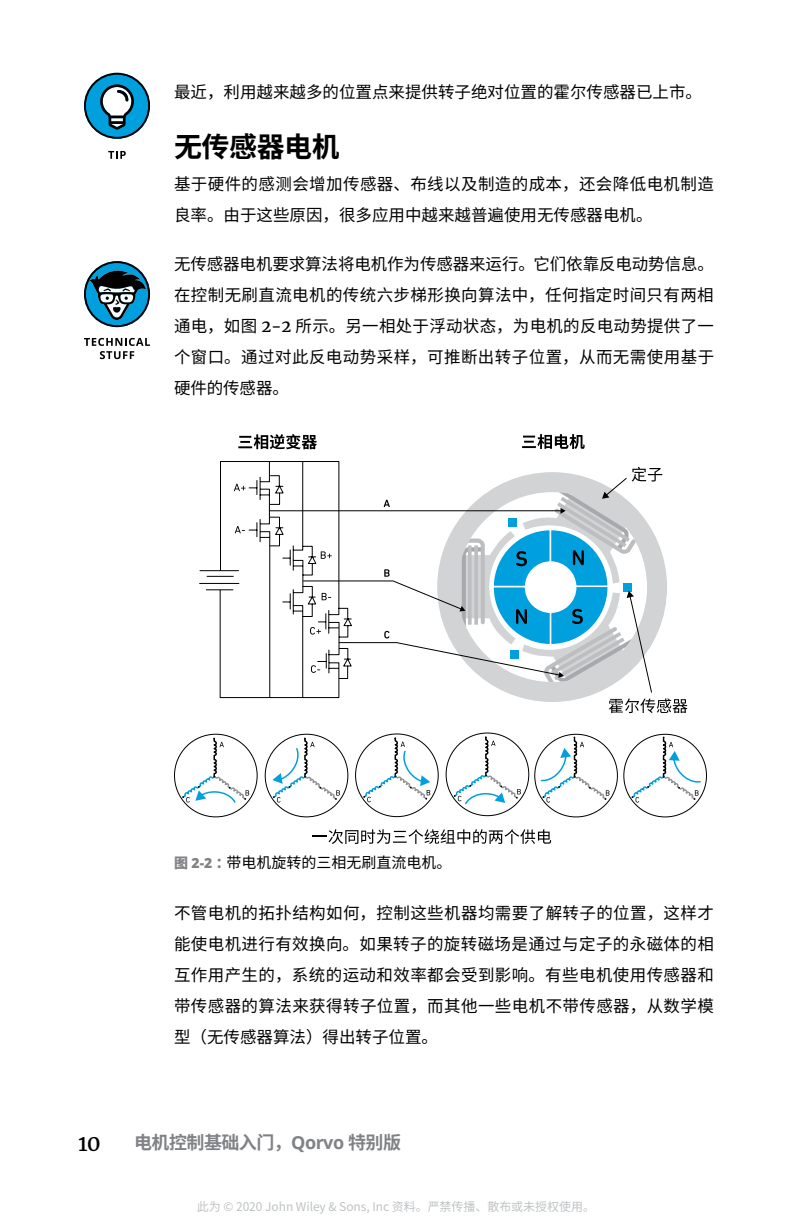
<style>
.page{position:relative;width:792px;height:1224px;background:#fff}
.page>*{position:absolute;margin:0;border:0;box-sizing:border-box;transform-origin:0 0}
.t1{font:700 28px "Noto Sans Hans";letter-spacing:-.015em;color:#000}
.t2{font:22px "Merriweather";color:#000}
.t3{font:700 18px "Noto Sans Hans";letter-spacing:-.03em;color:#808285}
.t4{font:16.4px/31px "Noto Sans Hans";letter-spacing:.025em;color:#000;text-align:justify}
.t5{font:16.4px "Noto Sans Hans";color:#000}
.t6{font:15px "Noto Sans Hans";color:#000}
.t7{font:12px "Noto Sans CJ Kjp";letter-spacing:-.005em;color:#bfc2c4}
.s1{font-family:"Merriweather"}
.s2{font-weight:900;font-size:14px;color:#808285}
.s3{font-family:"Open Sans";font-weight:800;font-size:14px;color:#808285}
.s4{font-family:"Open Sans"}
</style>
<div class="page">
<svg style="left:108px;top:151px;width:18px;height:8px"></svg>
<svg style="left:84px;top:73px;width:66px;height:66px"></svg>
<svg style="left:84px;top:338px;width:66px;height:21px"></svg>
<svg style="left:84px;top:261px;width:66px;height:66px"></svg>
<svg style="left:181px;top:737px;width:68px;height:67px"></svg>
<div style="left:265px;top:734px;width:83px;height:83px;border:1px solid #000;border-radius:50%"></div>
<svg style="left:272px;top:737px;width:68px;height:66px"></svg>
<svg style="left:362px;top:737px;width:68px;height:65px"></svg>
<div style="left:446px;top:733px;width:83px;height:83px;border:1px solid #000;border-radius:50%"></div>
<svg style="left:453px;top:736px;width:68px;height:70px"></svg>
<svg style="left:540px;top:737px;width:70px;height:66px"></svg>
<svg style="left:630px;top:737px;width:72px;height:66px"></svg>
<svg style="left:238px;top:434px;width:79px;height:15px"></svg>
<svg style="left:522px;top:434px;width:63px;height:15px"></svg>
<svg style="left:199px;top:461px;width:488px;height:252px"></svg>
<svg style="left:313px;top:829px;width:238px;height:15px"></svg>
<p class="t5" style="left:174px;top:82px;width:529px">最近，利用越来越多的位置点来提供转子绝对位置的霍尔传感器已上市。</p>
<p class="t1" style="left:174px;top:131px;width:167px">无传感器电机</p>
<p class="t4" style="left:174px;top:168px;width:541px">基于硬件的感测会增加传感器、布线以及制造的成本，还会降低电机制造良率。由于这些原因，很多应用中越来越普遍使用无传感器电机。</p>
<p class="t4" style="left:174px;top:248px;width:542px">无传感器电机要求算法将电机作为传感器来运行。它们依靠反电动势信息。在控制无刷直流电机的传统六步梯形换向算法中，任何指定时间只有两相通电，如图 <span class="s1">2-2</span> 所示。另一相处于浮动状态，为电机的反电动势提供了一个窗口。通过对此反电动势采样，可推断出转子位置，从而无需使用基于硬件的传感器。</p>
<p class="t6" style="left:174px;top:854px;width:279px"><span class="s2">图</span> <span class="s3">2-2</span> <span class="s2">：</span>带电机旋转的三相无刷直流电机。</p>
<p class="t4" style="left:174px;top:898px;width:541px">不管电机的拓扑结构如何，控制这些机器均需要了解转子的位置，这样才能使电机进行有效换向。如果转子的旋转磁场是通过与定子的永磁体的相互作用产生的，系统的运动和效率都会受到影响。有些电机使用传感器和带传感器的算法来获得转子位置，而其他一些电机不带传感器，从数学模型（无传感器算法）得出转子位置。</p>
<p class="t2" style="left:78px;top:1128px;width:24px">10</p>
<p class="t3" style="left:134px;top:1132px;width:268px">电机控制基础入门，<span class="s4">Qorvo</span> 特别版</p>
<p class="t7" style="left:197px;top:1200px;width:400px">此为 © 2020 John Wiley &amp; Sons, Inc 资料。严禁传播、散布或未授权使用。</p>
</div>
